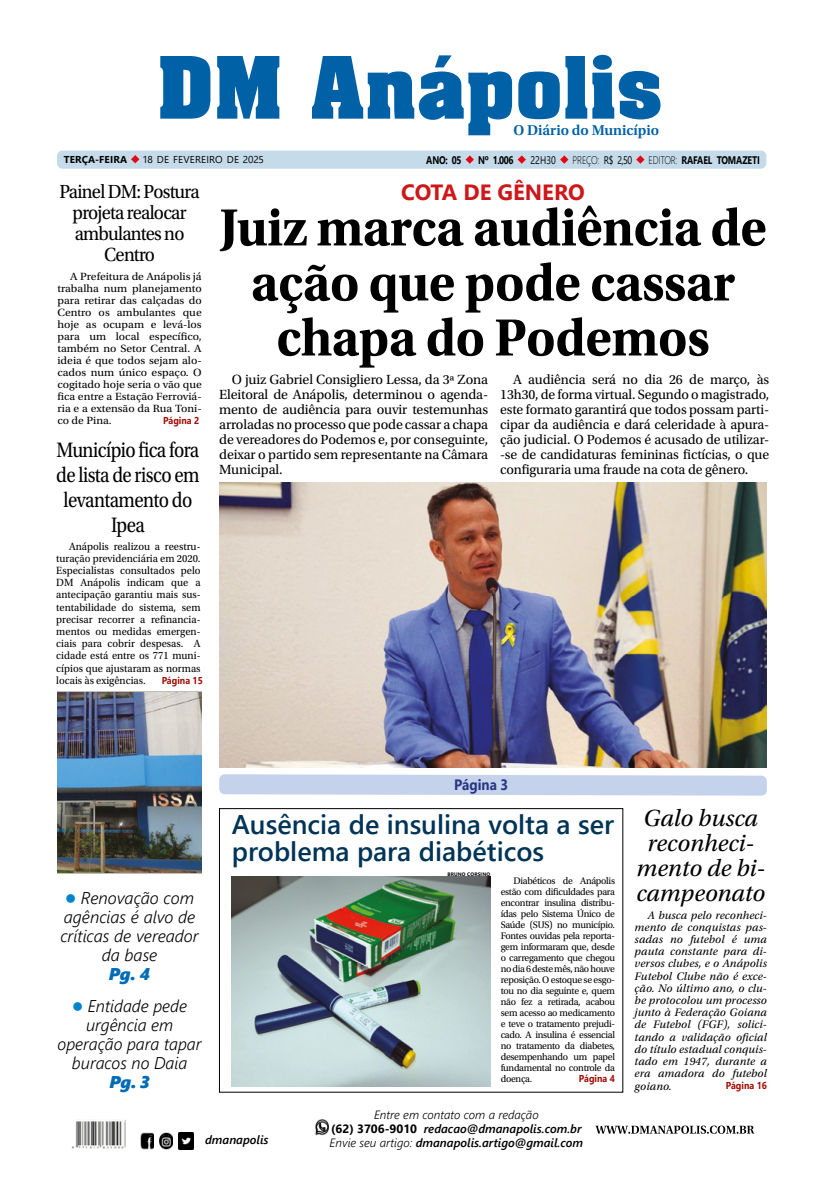
<style>
.page{position:relative;width:823px;height:1191px;background:#fff}
.page>*{position:absolute;margin:0;border:0;box-sizing:border-box;transform-origin:0 0}
.t1{font:700 73px "Aardvark";letter-spacing:.03em;color:#0061a7}
.t2{font:700 55px/55px "Utopia Std";letter-spacing:-.01em;color:#000;text-align:center;scale:.95 1}
.t3{font:600 27px/27px "Segoe UI";color:#003457}
.t4{font:italic 24.5px/25px "Utopia Std";color:#000;text-align:center}
.t5{font:22px/25px "Utopia Std";letter-spacing:-.03em;color:#000;text-align:center;scale:.86 1}
.t6{font:700 22px "Segoe UI";color:#cd1719}
.t7{font:20px/21px "Utopia Std";letter-spacing:-.04em;color:#000;text-align:center;scale:.93 1}
.t8{font:italic 300 17px/19px "Segoe UI";color:#000;text-align:center}
.t9{font:italic 17px "Segoe UI Black";color:#006bb5}
.t10{font:600 15px "Utopia Std";letter-spacing:-.005em;color:#0061a7}
.t11{font:700 15px "Segoe UI";color:#283583;scale:.9 1}
.t12{font:14px/15px "Utopia Std";letter-spacing:-.01em;color:#000;text-align:justify}
.t13{font:italic 600 12px/14px "Segoe UI";color:#000;text-align:center}
.t14{font:italic 11.5px/12.2px "Utopia Std";letter-spacing:.01em;color:#000;text-align:justify}
.t15{font:11px/12.2px "Utopia Std";color:#000;text-align:justify;scale:.96 1}
.t16{font:11px/12px "Utopia Std";color:#000;text-align:justify;scale:1.06 1}
.t17{font:700 11px "Segoe UI";letter-spacing:-.015em;color:#000;scale:.8 1}
.t18{font:300 11px "Segoe UI";letter-spacing:-.015em;color:#000;scale:.8 1}
.t19{font:11px "Segoe UI";color:#000;scale:.8 1}
.t20{font:10px/11px "Utopia Std";letter-spacing:-.03em;color:#000;text-align:justify}
.t21{font:700 10px "Segoe UI";color:#a11007;scale:.9 1}
.t22{font:10px "Segoe UI";letter-spacing:.015em;color:#000}
.t23{font:700 10px "Segoe UI";letter-spacing:.015em;color:#000}
.t24{font:700 5px "Segoe UI";letter-spacing:.025em;color:#000}
.s1{font-weight:400}
.s2{font-weight:300}
.s3{color:#0085cd}
.s4{font-weight:700;font-style:normal}
</style>
<div class="page">
<img style="left:125px;top:1120px;width:1px;height:27px">
<img style="left:317px;top:1119px;width:10px;height:2px">
<img style="left:141px;top:1133px;width:13px;height:1px">
<img style="left:162px;top:1133px;width:11px;height:14px">
<img style="left:179px;top:1133px;width:14px;height:1px">
<svg style="left:595px;top:1125px;width:158px;height:8px"></svg>
<img style="left:71px;top:1121px;width:54px;height:27px">
<img style="left:315px;top:1121px;width:14px;height:15px">
<img style="left:140px;top:1134px;width:14px;height:15px">
<img style="left:159px;top:1134px;width:13px;height:15px">
<img style="left:179px;top:1134px;width:14px;height:15px">
<div style="left:57px;top:150px;width:709px;height:19px;background:#c5dbea;border-radius:6px"></div>
<svg style="left:131px;top:155px;width:8px;height:8px"></svg>
<svg style="left:465px;top:155px;width:8px;height:9px"></svg>
<svg style="left:517px;top:155px;width:8px;height:9px"></svg>
<svg style="left:560px;top:155px;width:8px;height:9px"></svg>
<svg style="left:636px;top:155px;width:8px;height:9px"></svg>
<div style="left:219px;top:808px;width:403px;height:284px;border:1px solid #000"></div>
<img style="left:219px;top:483px;width:547px;height:284px">
<img style="left:232px;top:877px;width:258px;height:209px">
<svg style="left:219px;top:774px;width:547px;height:21px;background:#c8d4ec"></svg>
<img style="left:57px;top:693px;width:145px;height:180px">
<h1 class="t1" style="left:158px;top:25px;width:504px">DM Anápolis</h1>
<p class="t10" style="left:513px;top:121px;width:147px">O Diário do Município</p>
<p class="t23" style="left:64px;top:150px;width:65px">TERÇA-FEIRA</p>
<p class="t22" style="left:142px;top:150px;width:123px">18 DE FEVEREIRO DE 2025</p>
<p class="t17" style="left:426px;top:149px;width:46px">ANO: 05</p>
<p class="t17" style="left:478px;top:149px;width:46px">Nº 1.006</p>
<p class="t19" style="left:530px;top:149px;width:33px">22H30</p>
<p class="t18" style="left:572px;top:149px;width:76px">PREÇO: <span class="s1">R$ 2,50</span></p>
<p class="t17" style="left:648px;top:149px;width:141px"><span class="s2">EDITOR:</span> RAFAEL TOMAZETI</p>
<h3 class="t7" style="left:59px;top:181px;width:152px">Painel DM: Postura projeta realocar ambulantes no<br>Centro</h3>
<p class="t16" style="left:57px;top:270px;width:137px;text-indent:13px">A Prefeitura de Anápolis já trabalha num planejamento para retirar das calçadas do Centro os ambulantes que hoje as ocupam e levá-los para um local específico, também no Setor Central. A ideia é que todos sejam alo&shy;cados num único espaço. O cogitado hoje seria o vão que fica entre a Estação Ferroviá&shy;ria e a extensão da Rua Toni&shy;co de Pina.</p>
<p class="t21" style="left:163px;top:411px;width:42px">Página 2</p>
<h3 class="t5" style="left:56px;top:438px;width:168px">Município fica fora de lista de risco em levantamento do<br>Ipea</h3>
<p class="t15" style="left:56px;top:540px;width:152px;text-indent:13px">Anápolis realizou a reestru&shy;turação previdenciária em 2020.<br>Especialistas consultados pelo DM Anápolis indicam que a antecipação garantiu mais sus&shy;tentabilidade do sistema, sem precisar recorrer a refinancia&shy;mentos ou medidas emergen&shy;ciais para cobrir despesas. A cidade está entre os 771 muni&shy;cípios que ajustaram as normas locais às exigências.</p>
<p class="t21" style="left:162px;top:671px;width:47px">Página 15</p>
<h3 class="t6" style="left:401px;top:171px;width:185px">COTA DE GÊNERO</h3>
<h2 class="t2" style="left:219px;top:200px;width:577px">Juiz marca audiência de ação que pode cassar chapa do Podemos</h2>
<p class="t12" style="left:219px;top:372px;width:270px;text-indent:13px">O juiz Gabriel Consigliero Lessa, da 3ª Zona Eleitoral de Anápolis, determinou o agenda&shy;mento de audiência para ouvir testemunhas arroladas no processo que pode cassar a chapa de vereadores do Podemos e, por conseguinte, deixar o partido sem representante na Câmara Municipal.</p>
<p class="t12" style="left:500px;top:372px;width:270px;text-indent:13px">A audiência será no dia 26 de março, às 13h30, de forma virtual. Segundo o magistrado, este formato garantirá que todos possam parti&shy;cipar da audiência e dará celeridade à apura&shy;ção judicial. O Podemos é acusado de utilizar--se de candidaturas femininas fictícias, o que configuraria uma fraude na cota de gênero.</p>
<p class="t8" style="left:60px;top:886px;width:140px"><span class="s3">●</span> Renovação com agências é alvo de críticas de vereador da base</p>
<p class="t9" style="left:109px;top:961px;width:43px">Pg. 4</p>
<p class="t8" style="left:58px;top:994px;width:145px"><span class="s3">●</span> Entidade pede urgência em operação para tapar buracos no Daia</p>
<p class="t9" style="left:109px;top:1069px;width:42px">Pg. 3</p>
<p class="t11" style="left:454px;top:770px;width:62px">Página 3</p>
<h3 class="t3" style="left:232px;top:809px;width:383px">Ausência de insulina volta a ser problema para diabéticos</h3>
<p class="t24" style="left:447px;top:869px;width:44px">BRUNO CORSINO</p>
<p class="t20" style="left:500px;top:875px;width:116px;text-indent:13px">Diabéticos de Anápolis estão com dificuldades para encontrar insulina distribu&shy;ídas pelo Sistema Único de Saúde (SUS) no município.<br>Fontes ouvidas pela reporta&shy;gem informaram que, desde o carregamento que chegou no dia 6 deste mês, não houve reposição. O estoque se esgo&shy;tou no dia seguinte e, quem não fez a retirada, acabou sem acesso ao medicamento e teve o tratamento prejudi&shy;cado. A insulina é essencial no tratamento da diabetes, desempenhando um papel fundamental no controle da doença.</p>
<p class="t21" style="left:578px;top:1068px;width:42px">Página 4</p>
<h3 class="t4" style="left:636px;top:806px;width:130px">Galo busca reconheci&shy;mento de bi&shy;campeonato</h3>
<p class="t14" style="left:634px;top:909px;width:134px;text-indent:13px">A busca pelo reconheci&shy;mento de conquistas pas&shy;sadas no futebol é uma pauta constante para di&shy;versos clubes, e o Anápolis Futebol Clube não é exce&shy;ção. No último ano, o clu&shy;be protocolou um processo junto à Federação Goiana de Futebol (FGF), solici&shy;tando a validação oficial do título estadual conquis&shy;tado em 1947, durante a era amadora do futebol goiano.</p>
<p class="t21" style="left:725px;top:1075px;width:47px">Página 16</p>
<p class="t13" style="left:205px;top:1130px;width:65px">dmanapolis</p>
<p class="t13" style="left:329px;top:1105px;width:255px"><span class="s2">Entre em contato com a redação<br></span><span class="s4">(62) 3706-9010</span> redacao@dmanapolis.com.br<br><span class="s2">Envie seu artigo:</span> dmanapolis.artigo@gmail.com</p>
</div>
